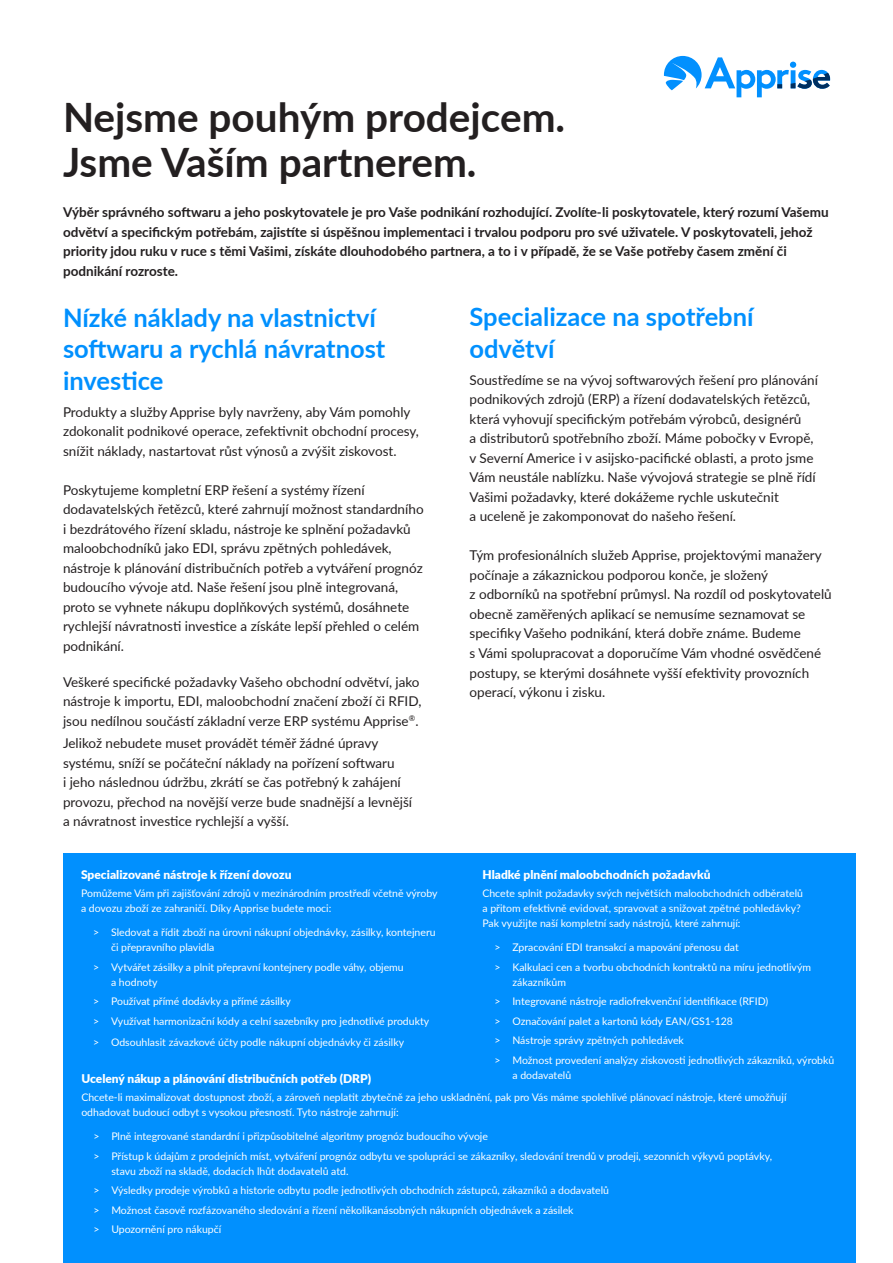
<style>
.page{position:relative;width:893px;height:1263px;background:#fff}
.page>*{position:absolute;margin:0;border:0;box-sizing:border-box;transform-origin:0 0}
.t1{font:700 40.5px/45px "Lato";color:#231f20}
.t2{font:700 25.5px/31.5px "Lato";color:#0190fe}
.t3{font:13.5px/19.5px "Lato";color:#231f20}
.t4{font:700 13.5px/19.5px "Lato";color:#231f20}
.t5{font:900 12px "Lato";color:#fff}
.black_bulltet_arrows{font:10.5px/15px "Lato";color:#fff}
</style>
<div class="page">
<div style="left:63px;top:854px;width:792px;height:409px;background:#0190fe"></div>
<svg style="left:664px;top:56px;width:166px;height:41px"></svg>
<p class="t1" style="left:63px;top:93px;width:504px">Nejsme pouhým prodejcem.<br>Jsme Vaším partnerem.</p>
<p class="t4" style="left:63px;top:202px;width:767px">Výběr správného softwaru a jeho poskytovatele je pro Vaše podnikání rozhodující. Zvolíte-li poskytovatele, který rozumí Vašemu odvětví a specifickým potřebám, zajistíte si úspěšnou implementaci i trvalou podporu pro své uživatele. V poskytovateli, jehož priority jdou ruku v ruce s těmi Vašimi, získáte dlouhodobého partnera, a to i v případě, že se Vaše potřeby časem změní či podnikání rozroste.</p>
<p class="t2" style="left:63px;top:300px;width:324px">Nízké náklady na vlastnictví softwaru a rychlá návratnost investice</p>
<p class="t3" style="left:63px;top:401px;width:358px">Produkty a služby Apprise byly navrženy, aby Vám pomohly zdokonalit podnikové operace, zefektivnit obchodní procesy, snížit náklady, nastartovat růst výnosů a zvýšit ziskovost.</p>
<p class="t3" style="left:63px;top:479px;width:362px">Poskytujeme kompletní ERP řešení a systémy řízení dodavatelských řetězců, které zahrnují možnost standardního i bezdrátového řízení skladu, nástroje ke splnění požadavků maloobchodníků jako EDI, správu zpětných pohledávek, nástroje k plánování distribučních potřeb a vytváření prognóz budoucího vývoje atd. Naše řešení jsou plně integrovaná, proto se vyhnete nákupu doplňkových systémů, dosáhnete rychlejší návratnosti investice a získáte lepší přehled o celém podnikání.</p>
<p class="t3" style="left:63px;top:671px;width:360px">Veškeré specifické požadavky Vašeho obchodní odvětví, jako nástroje k importu, EDI, maloobchodní značení zboží či RFID, jsou nedílnou součástí základní verze ERP systému Apprise<sup>®</sup>.</p>
<p class="t3" style="left:63px;top:733px;width:351px">Jelikož nebudete muset provádět téměř žádné úpravy systému, sníží se počáteční náklady na pořízení softwaru<br>i jeho následnou údržbu, zkrátí se čas potřebný k zahájení provozu, přechod na novější verze bude snadnější a levnější a návratnost investice rychlejší a vyšší.</p>
<p class="t2" style="left:470px;top:300px;width:286px">Specializace na spotřební odvětví</p>
<p class="t3" style="left:470px;top:370px;width:350px">Soustředíme se na vývoj softwarových řešení pro plánování podnikových zdrojů (ERP) a řízení dodavatelských řetězců, která vyhovují specifickým potřebám výrobců, designérů<br>a distributorů spotřebního zboží. Máme pobočky v Evropě,</p>
<p class="t3" style="left:470px;top:448px;width:348px">v Severní Americe i v asijsko-pacifické oblasti, a proto jsme<br>Vám neustále nablízku. Naše vývojová strategie se plně řídí<br>Vašimi požadavky, které dokážeme rychle uskutečnit</p>
<p class="t3" style="left:470px;top:506px;width:268px">a uceleně je zakomponovat do našeho řešení.</p>
<p class="t3" style="left:470px;top:545px;width:364px">Tým profesionálních služeb Apprise, projektovými manažery počínaje a zákaznickou podporou konče, je složený<br>z odborníků na spotřební průmysl. Na rozdíl od poskytovatelů obecně zaměřených aplikací se nemusíme seznamovat se specifiky Vašeho podnikání, která dobře známe. Budeme<br>s Vámi spolupracovat a doporučíme Vám vhodné osvědčené postupy, se kterými dosáhnete vyšší efektivity provozních operací, výkonu i zisku.</p>
<p class="t5" style="left:482px;top:866px;width:230px">Hladké plnění maloobchodních požadavků</p>
<p class="black_bulltet_arrows" style="left:482px;top:886px;width:322px">Chcete splnit požadavky svých největších maloobchodních odběratelů a přitom efektivně evidovat, spravovat a snižovat zpětné pohledávky?<br>Pak využijte naší kompletní sady nástrojů, které zahrnují:</p>
<p class="black_bulltet_arrows" style="left:494px;top:940px;width:246px">&gt; Zpracování EDI transakcí a mapování přenosu dat</p>
<p class="black_bulltet_arrows" style="left:512px;top:959px;width:300px;text-indent:-18px">&gt; Kalkulaci cen a tvorbu obchodních kontraktů na míru jednotlivým zákazníkům</p>
<p class="black_bulltet_arrows" style="left:494px;top:994px;width:275px">&gt; Integrované nástroje radiofrekvenční identifikace (RFID)</p>
<p class="black_bulltet_arrows" style="left:494px;top:1013px;width:240px">&gt; Označování palet a kartonů kódy EAN/GS1‐128</p>
<p class="black_bulltet_arrows" style="left:494px;top:1033px;width:191px">&gt; Nástroje správy zpětných pohledávek</p>
<p class="black_bulltet_arrows" style="left:512px;top:1052px;width:323px;text-indent:-18px">&gt; Možnost provedení analýzy ziskovosti jednotlivých zákazníků, výrobků a dodavatelů</p>
<p class="t5" style="left:81px;top:866px;width:212px">Specializované nástroje k řízení dovozu</p>
<p class="black_bulltet_arrows" style="left:81px;top:886px;width:358px">Pomůžeme Vám při zajišťování zdrojů v mezinárodním prostředí včetně výroby a dovozu zboží ze zahraničí. Díky Apprise budete moci:</p>
<p class="black_bulltet_arrows" style="left:111px;top:925px;width:326px;text-indent:-18px">&gt; Sledovat a řídit zboží na úrovni nákupní objednávky, zásilky, kontejneru či přepravního plavidla</p>
<p class="black_bulltet_arrows" style="left:111px;top:959px;width:294px;text-indent:-18px">&gt; Vytvářet zásilky a plnit přepravní kontejnery podle váhy, objemu a hodnoty</p>
<p class="black_bulltet_arrows" style="left:93px;top:994px;width:199px">&gt; Používat přímé dodávky a přímé zásilky</p>
<p class="black_bulltet_arrows" style="left:93px;top:1013px;width:338px">&gt; Využívat harmonizační kódy a celní sazebníky pro jednotlivé produkty</p>
<p class="black_bulltet_arrows" style="left:93px;top:1034px;width:313px">&gt; Odsouhlasit závazkové účty podle nákupní objednávky či zásilky</p>
<p class="t5" style="left:81px;top:1070px;width:291px">Ucelený nákup a plánování distribučních potřeb (DRP)</p>
<p class="black_bulltet_arrows" style="left:81px;top:1090px;width:707px">Chcete-li maximalizovat dostupnost zboží, a zároveň neplatit zbytečně za jeho uskladnění, pak pro Vás máme spolehlivé plánovací nástroje, které umožňují odhadovat budoucí odbyt s vysokou přesností. Tyto nástroje zahrnují:</p>
<p class="black_bulltet_arrows" style="left:93px;top:1129px;width:396px">&gt; Plně integrované standardní i přizpůsobitelné algoritmy prognóz budoucího vývoje</p>
<p class="black_bulltet_arrows" style="left:111px;top:1148px;width:662px;text-indent:-18px">&gt; Přístup k údajům z prodejních míst, vytváření prognóz odbytu ve spolupráci se zákazníky, sledování trendů v prodeji, sezonních výkyvů poptávky, stavu zboží na skladě, dodacích lhůt dodavatelů atd.</p>
<p class="black_bulltet_arrows" style="left:93px;top:1183px;width:517px">&gt; Výsledky prodeje výrobků a historie odbytu podle jednotlivých obchodních zástupců, zákazníků a dodavatelů</p>
<p class="black_bulltet_arrows" style="left:93px;top:1202px;width:482px">&gt; Možnost časově rozfázovaného sledování a řízení několikanásobných nákupních objednávek a zásilek</p>
<p class="black_bulltet_arrows" style="left:93px;top:1222px;width:129px">&gt; Upozornění pro nákupčí</p>
</div>
